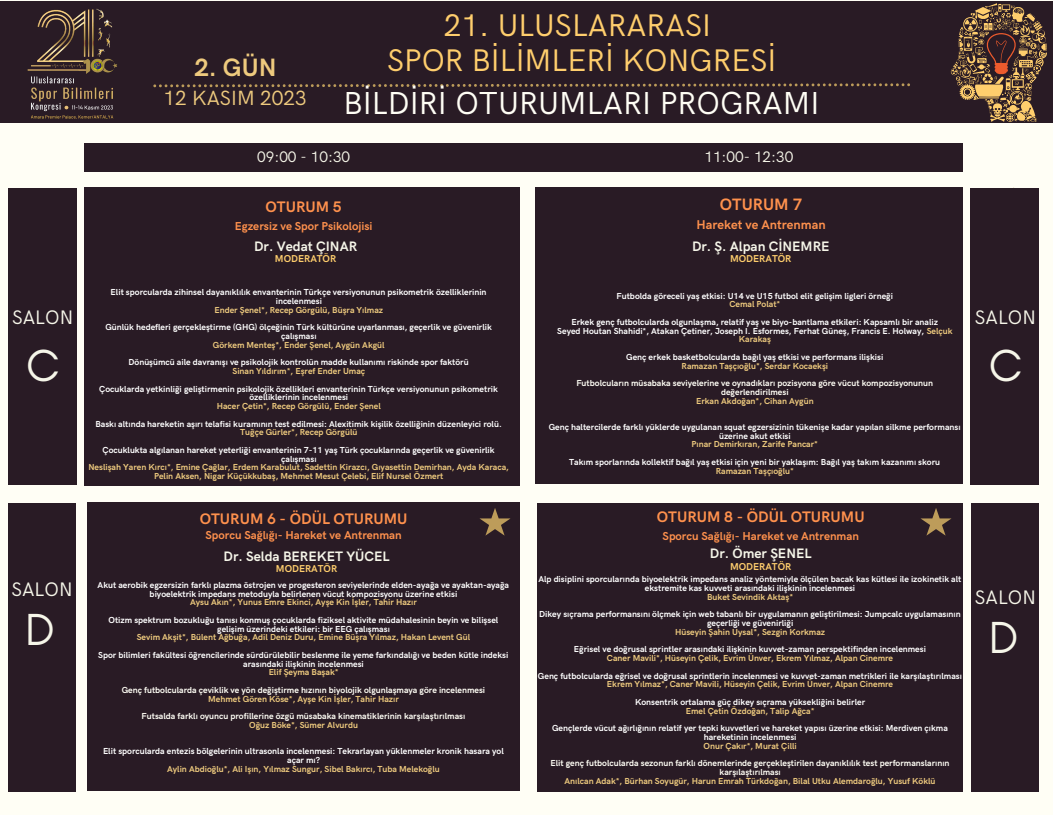
<style>
.page{position:relative;width:1053px;height:815px;background:#fff}
.page>*{position:absolute;margin:0;border:0;box-sizing:border-box;transform-origin:0 0}
.t1{font:45.75px "Glacial Indifference";color:#f6f6e9}
.t2{font:31.88px "HK Grotesk";color:#fffef5}
.t3{font:31.38px "HK Grotesk";color:#ffce6d}
.t4{font:700 25.12px "HK Grotesk";color:#eeca7e}
.t5{font:20.62px "HK Grotesk";color:#eeca7e}
.t6{font:19.62px "HK Grotesk";color:#f6f6e9}
.t7{font:700 16.5px "HK Grotesk";color:#ff914d}
.t8{font:700 15.25px "HK Grotesk";color:#ff914d}
.t9{font:15.25px "HK Grotesk";color:#f6f6e9}
.t10{font:700 13.75px "HK Grotesk";color:#f6f6e9}
.t11{font:700 12.75px "HK Grotesk";color:#ff914d}
.t12{font:700 11.5px "HK Grotesk";color:#ff914d}
.t13{font:700 10px "HK Grotesk";color:#ffce6d}
.t14{font:700 8.75px/8.8px "HK Grotesk";color:#fff;text-align:center}
.t15{font:700 8.75px/8.8px "HK Grotesk";color:#eeca7e;text-align:center}
.t16{font:700 8.75px/8.8px "HK Grotesk";color:#fffef5;text-align:center}
.s1{color:#eeca7e}
</style>
<div class="page">
<div style="left:0;top:0;width:1052px;height:814px;background:#fffef5"></div>
<div style="left:0;top:1px;width:1052px;height:122px;background:#291b25"></div>
<svg style="left:950px;top:3px;width:96px;height:119px"></svg>
<div style="left:85px;top:143px;width:877px;height:29px;background:#291b25"></div>
<img style="left:27px;top:8px;width:90px;height:141px">
<svg style="left:153px;top:83px;width:757px;height:4px"></svg>
<div style="left:85px;top:187px;width:435px;height:299px;background:#291b25"></div>
<div style="left:535px;top:187px;width:427px;height:296px;background:#291b25"></div>
<div style="left:537px;top:503px;width:425px;height:288px;background:#291b25"></div>
<div style="left:87px;top:503px;width:433px;height:288px;background:#291b25"></div>
<svg style="left:479px;top:508px;width:31px;height:27px"></svg>
<svg style="left:920px;top:508px;width:31px;height:27px"></svg>
<div style="left:8px;top:188px;width:68px;height:296px;background:#291b25"></div>
<div style="left:8px;top:504px;width:68px;height:288px;background:#291b25"></div>
<div style="left:970px;top:188px;width:68px;height:296px;background:#291b25"></div>
<div style="left:970px;top:504px;width:68px;height:288px;background:#291b25"></div>
<p class="t6" style="left:12px;top:307px;width:63px">SALON</p>
<p class="t1" style="left:26px;top:337px;width:35px">C</p>
<p class="t6" style="left:12px;top:578px;width:63px">SALON</p>
<p class="t1" style="left:25px;top:601px;width:31px">D</p>
<p class="t4" style="left:194px;top:54px;width:84px">2. GÜN</p>
<p class="t5" style="left:163px;top:86px;width:145px">12 KASIM 2023</p>
<p class="t3" style="left:444px;top:8px;width:269px">21. ULUSLARARASI</p>
<p class="t3" style="left:387px;top:43px;width:391px">SPOR BİLİMLERİ KONGRESİ</p>
<p class="t2" style="left:343px;top:85px;width:477px">BİLDİRİ OTURUMLARI PROGRAMI</p>
<p class="t9" style="left:257px;top:148px;width:94px">09:00 - 10:30</p>
<p class="t9" style="left:704px;top:148px;width:90px">11:00- 12:30</p>
<p class="t8" style="left:265px;top:198px;width:78px">OTURUM 5</p>
<p class="t12" style="left:235px;top:219px;width:139px">Egzersiz ve Spor Psikolojisi</p>
<p class="t7" style="left:719px;top:195px;width:84px">OTURUM 7</p>
<p class="t11" style="left:696px;top:217px;width:130px">Hareket ve Antrenman</p>
<p class="t10" style="left:254px;top:238px;width:105px">Dr. Vedat ÇINAR</p>
<p class="t13" style="left:275px;top:253px;width:63px">MODERATÖR</p>
<p class="t10" style="left:692px;top:238px;width:139px">Dr. Ş. Alpan CİNEMRE</p>
<p class="t13" style="left:730px;top:253px;width:63px">MODERATÖR</p>
<p class="t14" style="left:111px;top:288px;width:377px">Elit sporcularda zihinsel dayanıklılık envanterinin Türkçe versiyonunun psikometrik özelliklerinin incelenmesi</p>
<p class="t15" style="left:214px;top:306px;width:170px">Ender Şenel*, Recep Görgülü, Büşra Yılmaz</p>
<p class="t14" style="left:105px;top:323px;width:388px">Günlük hedefleri gerçekleştirme (GHG) ölçeğinin Türk kültürüne uyarlanması, geçerlik ve güvenirlik çalışması</p>
<p class="t15" style="left:213px;top:341px;width:173px">Görkem Menteş*, Ender Şenel, Aygün Akgül</p>
<p class="t14" style="left:128px;top:358px;width:342px">Dönüşümcü aile davranışı ve psikolojik kontrolün madde kullanımı riskinde spor faktörü</p>
<p class="t15" style="left:232px;top:367px;width:134px">Sinan Yıldırım*, Eşref Ender Umaç</p>
<p class="t14" style="left:99px;top:384px;width:400px">Çocuklarda yetkinliği geliştirmenin psikolojik özellikleri envanterinin Türkçe versiyonunun psikometrik özelliklerinin incelenmesi</p>
<p class="t15" style="left:217px;top:402px;width:166px">Hacer Çetin*, Recep Görgülü, Ender Şenel</p>
<p class="t14" style="left:95px;top:419px;width:408px">Baskı altında hareketin aşırı telafisi kuramının test edilmesi: Alexitimik kişilik özelliğinin düzenleyici rolü.</p>
<p class="t15" style="left:240px;top:428px;width:119px">Tuğçe Gürler*, Recep Görgülü</p>
<p class="t14" style="left:103px;top:446px;width:393px">Çocuklukta algılanan hareket yeterliği envanterinin 7-11 yaş Türk çocuklarında geçerlik ve güvenirlik çalışması</p>
<p class="t15" style="left:88px;top:463px;width:422px">Neslişah Yaren Kırcı*, Emine Çağlar, Erdem Karabulut, Sadettin Kirazcı, Gıyasettin Demirhan, Ayda Karaca,<br>Pelin Aksen, Nigar Küçükkubaş, Mehmet Mesut Çelebi, Elif Nursel Özmert</p>
<p class="t14" style="left:616px;top:291px;width:278px">Futbolda göreceli yaş etkisi: U14 ve U15 futbol elit gelişim ligleri örneği</p>
<p class="t15" style="left:729px;top:300px;width:52px">Cemal Polat*</p>
<p class="t14" style="left:571px;top:318px;width:368px">Erkek genç futbolcularda olgunlaşma, relatif yaş ve biyo-bantlama etkileri: Kapsamlı bir analiz</p>
<p class="t14" style="left:557px;top:326px;width:397px">Seyed Houtan Shahidi*, Atakan Çetiner, Joseph I. Esformes, Ferhat Güneş, Francis E. Holway, <span class="s1">Selçuk<br>Karakaş</span></p>
<p class="t14" style="left:626px;top:353px;width:258px">Genç erkek basketbolcularda bağıl yaş etkisi ve performans ilişkisi</p>
<p class="t15" style="left:681px;top:361px;width:148px">Ramazan Taşçıoğlu*, Serdar Kocaekşi</p>
<p class="t16" style="left:576px;top:379px;width:358px">Futbolcuların müsabaka seviyelerine ve oynadıkları pozisyona göre vücut kompozisyonunun değerlendirilmesi</p>
<p class="t15" style="left:696px;top:396px;width:119px">Erkan Akdoğan*, Cihan Aygün</p>
<p class="t14" style="left:548px;top:423px;width:413px">Genç haltercilerde farklı yüklerde uygulanan squat egzersizinin tükenişe kadar yapılan silkme performansı üzerine akut etkisi</p>
<p class="t15" style="left:691px;top:440px;width:128px">Pınar Demirkıran, Zarife Pancar*</p>
<p class="t14" style="left:569px;top:458px;width:372px">Takım sporlarında kollektif bağıl yaş etkisi için yeni bir yaklaşım: Bağıl yaş takım kazanımı skoru</p>
<p class="t15" style="left:715px;top:466px;width:80px">Ramazan Taşçıoğlu*</p>
<p class="t8" style="left:200px;top:510px;width:209px">OTURUM 6 - ÖDÜL OTURUMU</p>
<p class="t12" style="left:205px;top:528px;width:198px">Sporcu Sağlığı- Hareket ve Antrenman</p>
<p class="t8" style="left:656px;top:508px;width:209px">OTURUM 8 - ÖDÜL OTURUMU</p>
<p class="t12" style="left:662px;top:529px;width:198px">Sporcu Sağlığı- Hareket ve Antrenman</p>
<p class="t10" style="left:223px;top:548px;width:167px">Dr. Selda BEREKET YÜCEL</p>
<p class="t13" style="left:276px;top:563px;width:63px">MODERATÖR</p>
<p class="t10" style="left:710px;top:546px;width:103px">Dr. Ömer ŞENEL</p>
<p class="t13" style="left:730px;top:561px;width:63px">MODERATÖR</p>
<p class="t14" style="left:98px;top:581px;width:413px">Akut aerobik egzersizin farklı plazma östrojen ve progesteron seviyelerinde elden-ayağa ve ayaktan-ayağa biyoelektrik impedans metoduyla belirlenen vücut kompozisyonu üzerine etkisi</p>
<p class="t15" style="left:190px;top:598px;width:228px">Aysu Akın*, Yunus Emre Ekinci, Ayşe Kin İşler, Tahir Hazır</p>
<p class="t14" style="left:108px;top:616px;width:391px">Otizm spektrum bozukluğu tanısı konmuş çocuklarda fiziksel aktivite müdahalesinin beyin ve bilişsel gelişim üzerindeki etkileri: bir EEG çalışması</p>
<p class="t15" style="left:137px;top:633px;width:335px">Sevim Akşit*, Bülent Ağbuğa, Adil Deniz Duru, Emine Büşra Yılmaz, Hakan Levent Gül</p>
<p class="t14" style="left:98px;top:651px;width:411px">Spor bilimleri fakültesi öğrencilerinde sürdürülebilir beslenme ile yeme farkındalığı ve beden kütle indeksi arasındaki ilişkinin incelenmesi</p>
<p class="t15" style="left:269px;top:668px;width:71px">Elif Şeyma Başak*</p>
<p class="t16" style="left:122px;top:686px;width:365px">Genç futbolcularda çeviklik ve yön değiştirme hızının biyolojik olgunlaşmaya göre incelenmesi</p>
<p class="t15" style="left:208px;top:694px;width:192px">Mehmet Gören Köse*, Ayşe Kin İşler, Tahir Hazır</p>
<p class="t16" style="left:142px;top:712px;width:325px">Futsalda farklı oyuncu profillerine özgü müsabaka kinematiklerinin karşılaştırılması</p>
<p class="t15" style="left:249px;top:721px;width:110px">Oğuz Böke*, Sümer Alvurdu</p>
<p class="t14" style="left:103px;top:747px;width:402px">Elit sporcularda entezis bölgelerinin ultrasonla incelenmesi: Tekrarlayan yüklenmeler kronik hasara yol açar mı?</p>
<p class="t15" style="left:167px;top:764px;width:274px">Aylin Abdioğlu*, Ali Işın, Yılmaz Sungur, Sibel Bakırcı, Tuba Melekoğlu</p>
<p class="t14" style="left:538px;top:575px;width:424px">Alp disiplini sporcularında biyoelektrik impedans analiz yöntemiyle ölçülen bacak kas kütlesi ile izokinetik alt ekstremite kas kuvveti arasındaki ilişkinin incelenmesi</p>
<p class="t15" style="left:707px;top:593px;width:88px">Buket Sevindik Aktaş*</p>
<p class="t14" style="left:539px;top:610px;width:423px">Dikey sıçrama performansını ölçmek için web tabanlı bir uygulamanın geliştirilmesi: Jumpcalc uygulamasının geçerliği ve güvenirliği</p>
<p class="t15" style="left:675px;top:628px;width:152px">Hüseyin Şahin Uysal*, Sezgin Korkmaz</p>
<p class="t14" style="left:574px;top:645px;width:353px">Eğrisel ve doğrusal sprintler arasındaki ilişkinin kuvvet-zaman perspektifinden incelenmesi</p>
<p class="t15" style="left:607px;top:654px;width:288px">Caner Mavili*, Hüseyin Çelik, Evrim Ünver, Ekrem Yılmaz, Alpan Cinemre</p>
<p class="t14" style="left:538px;top:671px;width:425px">Genç futbolcularda eğrisel ve doğrusal sprintlerin incelenmesi ve kuvvet-zaman metrikleri ile karşılaştırılması</p>
<p class="t15" style="left:607px;top:680px;width:288px">Ekrem Yılmaz*, Caner Mavili, Hüseyin Çelik, Evrim Ünver, Alpan Cinemre</p>
<p class="t14" style="left:635px;top:698px;width:232px">Konsentrik ortalama güç dikey sıçrama yüksekliğini belirler</p>
<p class="t15" style="left:685px;top:706px;width:130px">Emel Çetin Özdoğan, Talip Ağca*</p>
<p class="t14" style="left:552px;top:724px;width:397px">Gençlerde vücut ağırlığının relatif yer tepki kuvvetleri ve hareket yapısı üzerine etkisi: Merdiven çıkma hareketinin incelenmesi</p>
<p class="t15" style="left:703px;top:741px;width:95px">Onur Çakır*, Murat Çilli</p>
<p class="t16" style="left:550px;top:759px;width:400px">Elit genç futbolcularda sezonun farklı dönemlerinde gerçekleştirilen dayanıklılık test performanslarının karşılaştırılması</p>
<p class="t15" style="left:564px;top:776px;width:372px">Anılcan Adak*, Bürhan Soyugür, Harun Emrah Türkdoğan, Bilal Utku Alemdaroğlu, Yusuf Köklü</p>
<p class="t6" style="left:974px;top:307px;width:63px">SALON</p>
<p class="t1" style="left:988px;top:337px;width:35px">C</p>
<p class="t6" style="left:974px;top:586px;width:63px">SALON</p>
<p class="t1" style="left:988px;top:610px;width:31px">D</p>
</div>
